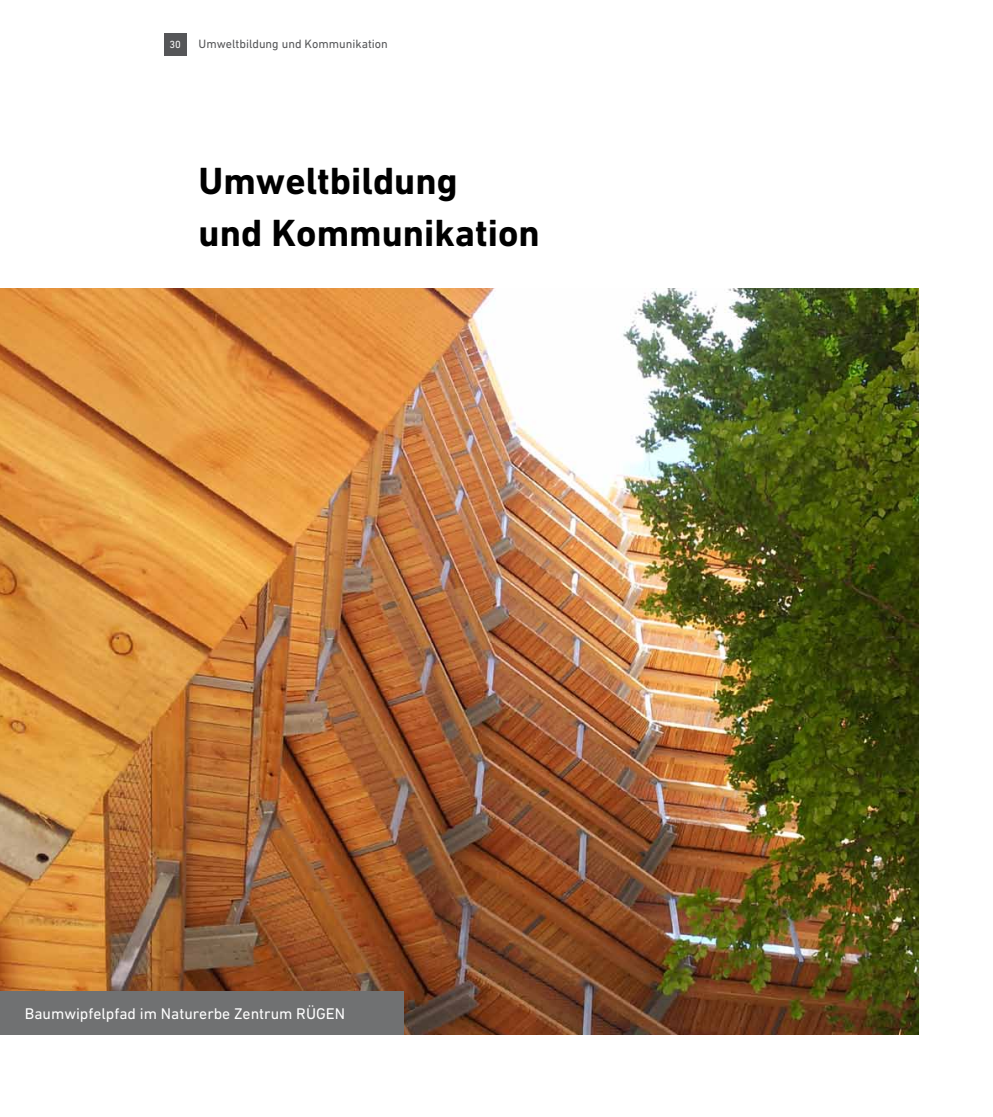
<style>
.page{position:relative;width:993px;height:1117px;background:#fff}
.page>*{position:absolute;margin:0;border:0;box-sizing:border-box;transform-origin:0 0}
.t1{font:700 38.5px/52.5px "DIN Next W1 G";color:#000}
.t2{font:15.75px "DIN Next W1 G";color:#fff}
.t3{font:12.25px "DIN Next W1 G";color:#555658}
.t4{font:10.5px "DIN Next W1 G";color:#fff}
</style>
<div class="page">
<div style="left:164px;top:33px;width:22px;height:22px;background:#555658"></div>
<img style="left:0;top:288px;width:918px;height:746px">
<div style="left:0;top:990px;width:403px;height:44px;background:#707172"></div>
<p class="t4" style="left:169px;top:38px;width:13px">30</p>
<p class="t3" style="left:198px;top:37px;width:191px">Umweltbildung und Kommunikation</p>
<h1 class="t1" style="left:198px;top:154px;width:342px">Umweltbildung<br>und Kommunikation</h1>
<p class="t2" style="left:25px;top:1003px;width:321px">Baumwipfelpfad im Naturerbe Zentrum RÜGEN</p>
</div>
